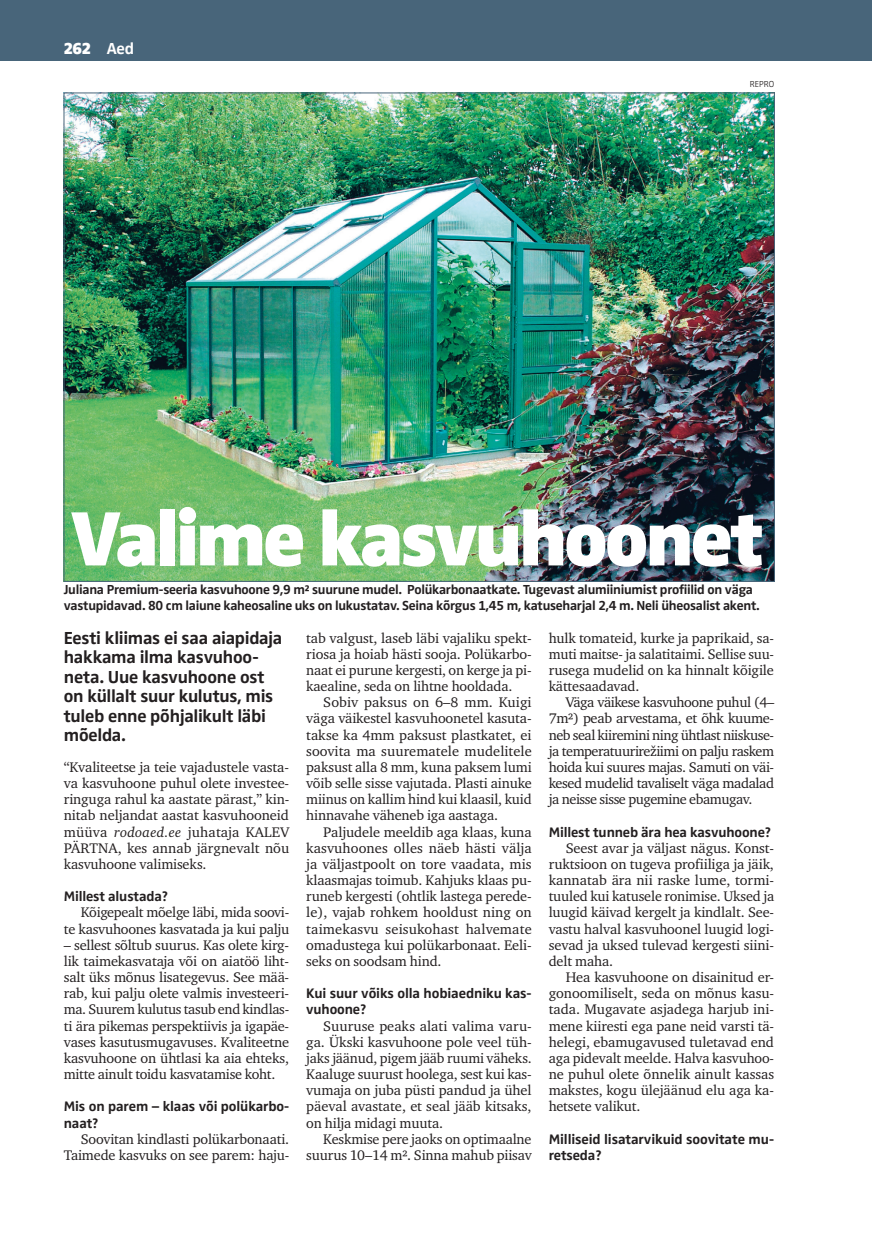
<style>
.page{position:relative;width:872px;height:1234px;background:#fff}
.page>*{position:absolute;margin:0;border:0;box-sizing:border-box;transform-origin:0 0}
.t1{font:900 79.5px "Zwo Pro";letter-spacing:-.045em;color:#fff}
.t2{font:700 18px/19.5px "Zwo Pro";letter-spacing:-.015em;color:#231f20}
.t3{font:900 16.5px "Zwo Pro";color:#fff}
.t4{font:14.25px/16.2px "Charter ITC";letter-spacing:-.01em;color:#231f20;text-align:justify}
.t5{font:700 14.25px/16.2px "Zwo Pro";letter-spacing:-.01em;color:#231f20}
.t6{font:700 13.5px/16.2px "Zwo Pro";letter-spacing:-.02em;color:#231f20}
.t7{font:300 9px "Zwo Pro";color:#231f20}
.s1{font-weight:700}
.s2{font-style:italic}
</style>
<div class="page">
<div style="left:0;top:0;width:872px;height:60px;background:#48657a"></div>
<img style="left:66px;top:95px;width:706px;height:484px">
<p class="t3" style="left:64px;top:39px;width:72px">262 <span class="s1">Aed</span></p>
<p class="t7" style="left:749px;top:79px;width:26px">REPRO</p>
<h1 class="t1" style="left:71px;top:491px;width:695px">Valime kasvuhoonet</h1>
<p class="t6" style="left:64px;top:581px;width:697px">Juliana Premium-seeria kasvuhoone 9,9 m² suurune mudel. Polükarbonaatkate. Tugevast alumiiniumist profiilid on väga vastupidavad. 80 cm laiune kaheosaline uks on lukustatav. Seina kõrgus 1,45 m, katuseharjal 2,4 m. Neli üheosalist akent.</p>
<p class="t2" style="left:64px;top:628px;width:220px">Eesti kliimas ei saa aiapidaja hakkama ilma kasvuhoo&shy;neta. Uue kasvuhoone ost on küllalt suur kulutus, mis tuleb enne põhjalikult läbi mõelda.</p>
<p class="t4" style="left:64px;top:758px;width:227px">“Kvaliteetse ja teie vajadustele vasta&shy;va kasvuhoone puhul olete investee&shy;ringuga rahul ka aastate pärast,” kin&shy;nitab neljandat aastat kasvuhooneid müüva <span class="s2">rodoaed.ee</span> juhataja KALEV PÄRTNA, kes annab järgnevalt nõu kasvuhoone valimiseks.</p>
<p class="t5" style="left:64px;top:888px;width:106px">Millest alustada?</p>
<p class="t4" style="left:64px;top:904px;width:227px;text-align:right">Kõigepealt mõelge läbi, mida soovi-<br>te kasvuhoones kasvatada ja kui palju</p>
<p class="t4" style="left:64px;top:936px;width:227px">– sellest sõltub suurus. Kas olete kirg&shy;lik taimekasvataja või on aiatöö liht&shy;salt üks mõnus lisategevus. See mää&shy;rab, kui palju olete valmis investeeri&shy;ma. Suurem kulutus tasub end kindlas&shy;ti ära pikemas perspektiivis ja igapäe&shy;vases kasutusmugavuses. Kvaliteetne kasvuhoone on ühtlasi ka aia ehteks, mitte ainult toidu kasvatamise koht.</p>
<p class="t5" style="left:64px;top:1098px;width:227px">Mis on parem – klaas või polükarbo&shy;naat?</p>
<p class="t4" style="left:64px;top:1130px;width:227px;text-align:right">Soovitan kindlasti polükarbonaati.<br>Taimede kasvuks on see parem: haju-</p>
<p class="t4" style="left:306px;top:629px;width:227px">tab valgust, laseb läbi vajaliku spekt&shy;riosa ja hoiab hästi sooja. Polükarbo&shy;naat ei purune kergesti, on kerge ja pi&shy;kaealine, seda on lihtne hooldada.</p>
<p class="t4" style="left:306px;top:694px;width:227px;text-indent:17px">Sobiv paksus on 6–8 mm. Kuigi väga väikestel kasvuhoonetel kasuta&shy;takse ka 4mm paksust plastkatet, ei soovita ma suurematele mudelitele paksust alla 8 mm, kuna paksem lumi võib selle sisse vajutada. Plasti ainuke miinus on kallim hind kui klaasil, kuid hinnavahe väheneb iga aastaga.</p>
<p class="t4" style="left:306px;top:823px;width:227px;text-indent:17px">Paljudele meeldib aga klaas, kuna kasvuhoones olles näeb hästi välja ja väljastpoolt on tore vaadata, mis klaasmajas toimub. Kahjuks klaas pu&shy;runeb kergesti (ohtlik lastega perede&shy;le), vajab rohkem hooldust ning on taimekasvu seisukohast halvemate omadustega kui polükarbonaat. Eeli&shy;seks on soodsam hind.</p>
<p class="t5" style="left:306px;top:985px;width:227px">Kui suur võiks olla hobiaedniku kas&shy;vuhoone?</p>
<p class="t4" style="left:306px;top:1017px;width:227px;text-indent:17px">Suuruse peaks alati valima varu&shy;ga. Ükski kasvuhoone pole veel tüh&shy;jaks jäänud, pigem jääb ruumi väheks.<br>Kaaluge suurust hoolega, sest kui kas&shy;vumaja on juba püsti pandud ja ühel päeval avastate, et seal jääb kitsaks, on hilja midagi muuta.</p>
<p class="t4" style="left:306px;top:1130px;width:227px;text-align:right">Keskmise pere jaoks on optimaalne suurus 10–14 m². Sinna mahub piisav</p>
<p class="t4" style="left:549px;top:629px;width:227px">hulk tomateid, kurke ja paprikaid, sa&shy;muti maitse- ja salatitaimi. Sellise suu&shy;rusega mudelid on ka hinnalt kõigile kättesaadavad.</p>
<p class="t4" style="left:549px;top:694px;width:227px;text-indent:17px">Väga väikese kasvuhoone puhul (4– 7m²) peab arvestama, et õhk kuume&shy;neb seal kiiremini ning ühtlast niiskuse&shy;ja temperatuurirežiimi on palju raskem hoida kui suures majas. Samuti on väi&shy;kesed mudelid tavaliselt väga madalad ja neisse sisse pugemine ebamugav.</p>
<p class="t5" style="left:549px;top:823px;width:224px">Millest tunneb ära hea kasvuhoone?</p>
<p class="t4" style="left:549px;top:839px;width:227px;text-indent:17px">Seest avar ja väljast nägus. Konst&shy;ruktsioon on tugeva profiiliga ja jäik, kannatab ära nii raske lume, tormi&shy;tuuled kui katusele ronimise. Uksed ja luugid käivad kergelt ja kindlalt. See&shy;vastu halval kasvuhoonel luugid logi&shy;sevad ja uksed tulevad kergesti siini&shy;delt maha.</p>
<p class="t4" style="left:549px;top:968px;width:227px;text-indent:17px">Hea kasvuhoone on disainitud er&shy;gonoomiliselt, seda on mõnus kasu&shy;tada. Mugavate asjadega harjub ini&shy;mene kiiresti ega pane neid varsti tä&shy;helegi, ebamugavused tuletavad end aga pidevalt meelde. Halva kasvuhoo&shy;ne puhul olete õnnelik ainult kassas makstes, kogu ülejäänud elu aga ka&shy;hetsete valikut.</p>
<p class="t5" style="left:549px;top:1130px;width:227px">Milliseid lisatarvikuid soovitate mu&shy;retseda?</p>
</div>
